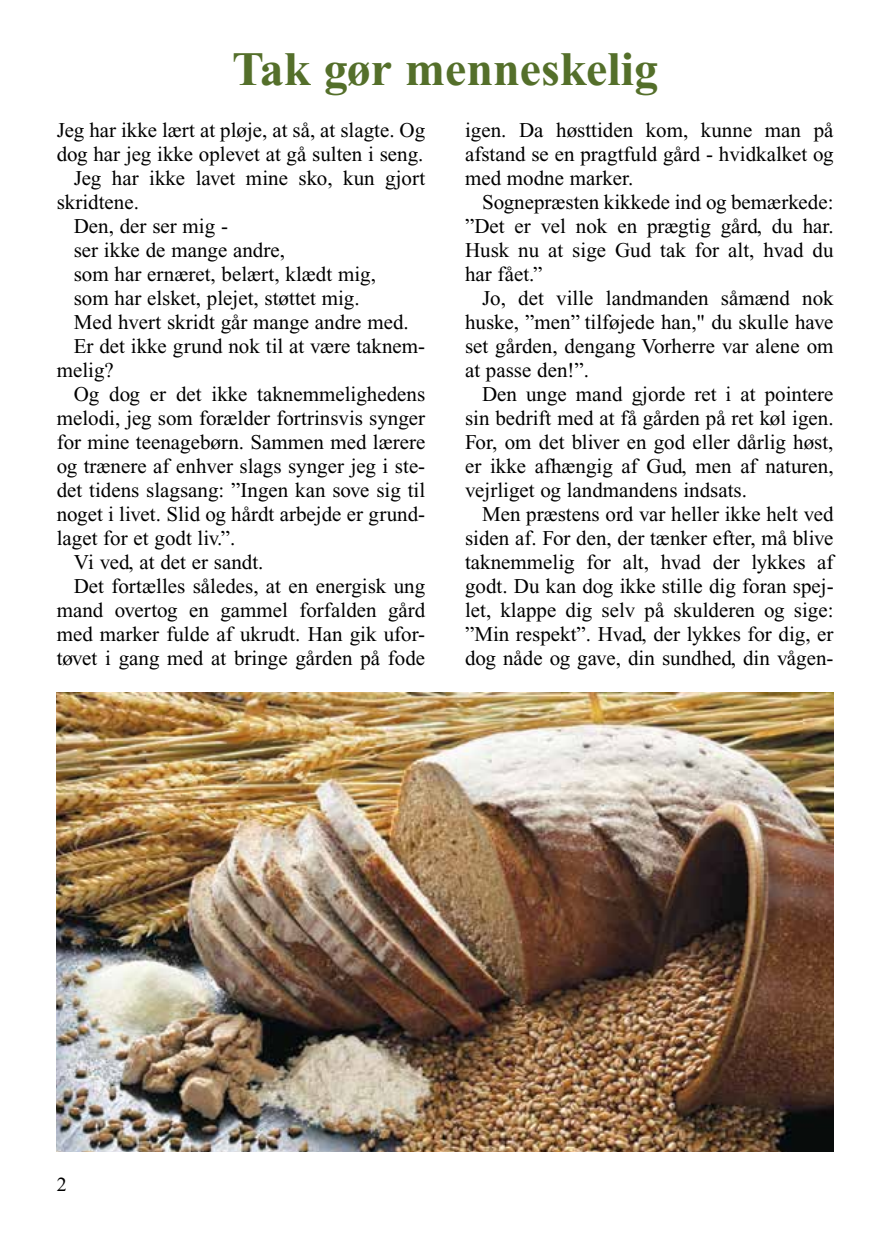
<style>
.page{position:relative;width:879px;height:1248px;background:#fff}
.page>*{position:absolute;margin:0;border:0;box-sizing:border-box;transform-origin:0 0}
.t1{font:700 48px "Times New Roman PS Std";color:#546f2a}
.t2{font:21px/24px "Times New Roman PS Std";color:#000;text-align:justify}
.t3{font:20px "Times New Roman PS Std";color:#000}
</style>
<div class="page">
<img style="left:57px;top:692px;width:776px;height:459px">
<h1 class="t1" style="left:232px;top:42px;width:427px">Tak gør menneskelig</h1>
<p class="t2" style="left:57px;top:118px;width:370px">Jeg har ikke lært at pløje, at så, at slagte. Og</p>
<p class="t2" style="left:57px;top:142px;width:368px">dog har jeg ikke oplevet at gå sulten i seng.</p>
<p class="t2" style="left:74px;top:166px;width:353px">Jeg har ikke lavet mine sko, kun gjort</p>
<p class="t2" style="left:57px;top:190px;width:84px">skridtene.</p>
<p class="t2" style="left:74px;top:214px;width:156px">Den, der ser mig -</p>
<p class="t2" style="left:74px;top:238px;width:213px">ser ikke de mange andre,</p>
<p class="t2" style="left:74px;top:262px;width:304px">som har ernæret, belært, klædt mig,</p>
<p class="t2" style="left:74px;top:286px;width:287px">som har elsket, plejet, støttet mig.</p>
<p class="t2" style="left:74px;top:310px;width:336px">Med hvert skridt går mange andre med.</p>
<p class="t2" style="left:74px;top:334px;width:353px">Er det ikke grund nok til at være taknem-</p>
<p class="t2" style="left:57px;top:358px;width:59px">melig?</p>
<p class="t2" style="left:74px;top:382px;width:353px">Og dog er det ikke taknemmelighedens</p>
<p class="t2" style="left:57px;top:406px;width:370px">melodi, jeg som forælder fortrinsvis synger</p>
<p class="t2" style="left:57px;top:430px;width:370px">for mine teenagebørn. Sammen med lærere</p>
<p class="t2" style="left:57px;top:454px;width:370px">og trænere af enhver slags synger jeg i ste-</p>
<p class="t2" style="left:57px;top:478px;width:370px">det tidens slagsang: ”Ingen kan sove sig til</p>
<p class="t2" style="left:57px;top:502px;width:370px">noget i livet. Slid og hårdt arbejde er grund-</p>
<p class="t2" style="left:57px;top:526px;width:180px">laget for et godt liv.”.</p>
<p class="t2" style="left:74px;top:550px;width:191px">Vi ved, at det er sandt.</p>
<p class="t2" style="left:74px;top:574px;width:353px">Det fortælles således, at en energisk ung</p>
<p class="t2" style="left:57px;top:598px;width:370px">mand overtog en gammel forfalden gård</p>
<p class="t2" style="left:57px;top:622px;width:370px">med marker fulde af ukrudt. Han gik ufor-</p>
<p class="t2" style="left:57px;top:646px;width:370px">tøvet i gang med at bringe gården på fode</p>
<p class="t2" style="left:465px;top:118px;width:370px">igen. Da høsttiden kom, kunne man på afstand se en pragtfuld gård - hvidkalket og med modne marker.</p>
<p class="t2" style="left:465px;top:190px;width:370px;text-indent:17px">Sognepræsten kikkede ind og bemærkede: ”Det er vel nok en prægtig gård, du har.<br>Husk nu at sige Gud tak for alt, hvad du har fået.”</p>
<p class="t2" style="left:465px;top:286px;width:370px;text-indent:17px">Jo, det ville landmanden såmænd nok huske, ”men” tilføjede han," du skulle have set gården, dengang Vorherre var alene om at passe den!”.</p>
<p class="t2" style="left:465px;top:382px;width:370px;text-indent:17px">Den unge mand gjorde ret i at pointere sin bedrift med at få gården på ret køl igen.<br>For, om det bliver en god eller dårlig høst, er ikke afhængig af Gud, men af naturen, vejrliget og landmandens indsats.</p>
<p class="t2" style="left:465px;top:502px;width:370px;text-indent:17px">Men præstens ord var heller ikke helt ved siden af. For den, der tænker efter, må blive taknemmelig for alt, hvad der lykkes af godt. Du kan dog ikke stille dig foran spej&shy;let, klappe dig selv på skulderen og sige: ”Min respekt”. Hvad, der lykkes for dig, er dog nåde og gave, din sundhed, din vågen-</p>
<p class="t3" style="left:57px;top:1173px;width:11px">2</p>
</div>
